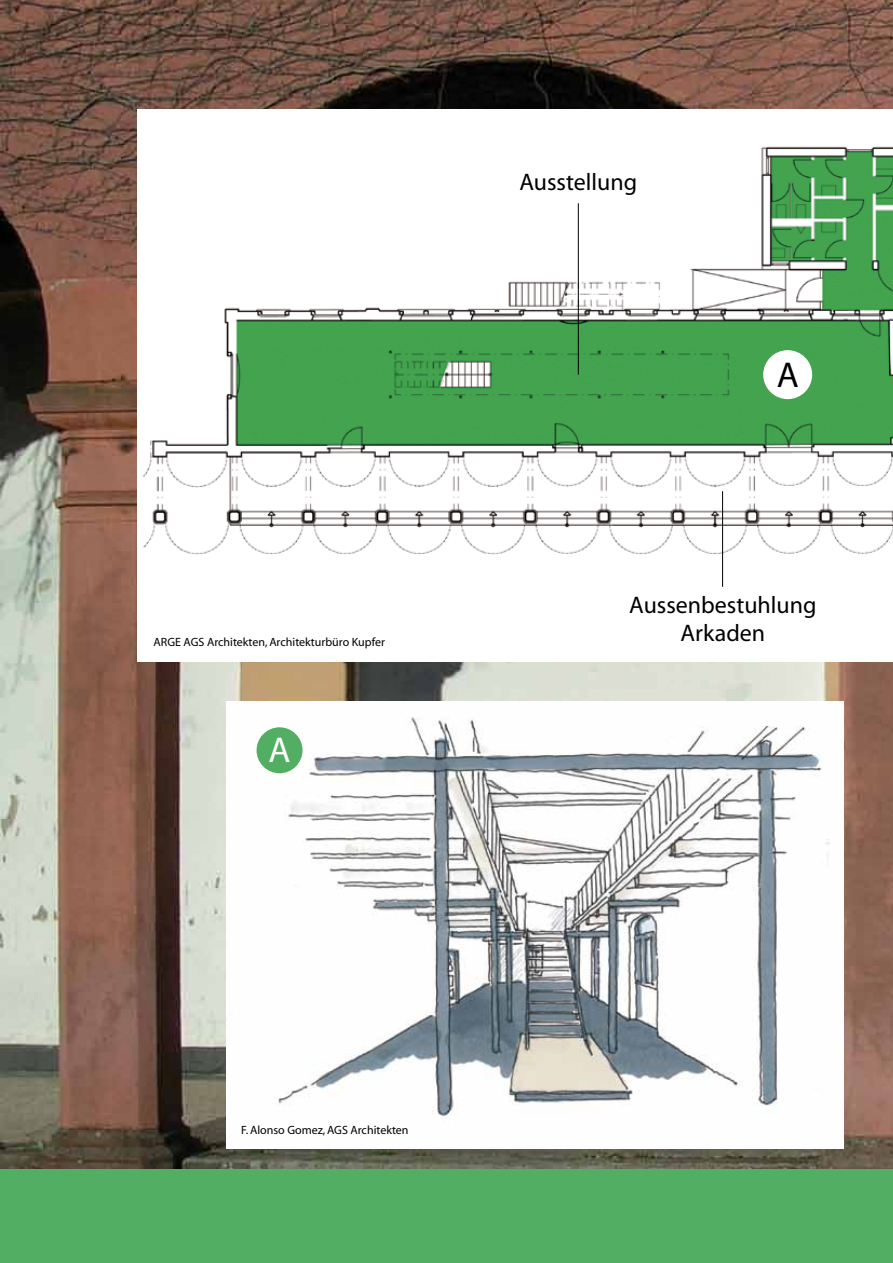
<style>
.page{position:relative;width:893px;height:1263px;background:#fff}
.page>*{position:absolute;margin:0;border:0;box-sizing:border-box;transform-origin:0 0}
.t1{font:36px "Myriad";color:#fff}
.t2{font:36px "Myriad";color:#000}
.t3{font:24px/28.8px "Myriad";color:#000;text-align:center}
.t4{font:12px "Myriad";color:#000}
</style>
<div class="page">
<img style="left:0;top:0;width:893px;height:1169px">
<div style="left:0;top:1169px;width:893px;height:94px;background:#51ae62"></div>
<hr style="left:0;top:0;width:1px;height:578px;background:#fff">
<img style="left:226px;top:702px;width:617px;height:446px">
<div style="left:256px;top:726px;width:47px;height:48px;background:#51ae62;border-radius:50%"></div>
<div style="left:255px;top:726px;width:49px;height:49px;border:2px solid #fff;border-radius:50%"></div>
<img style="left:137px;top:110px;width:756px;height:551px">
<div style="left:764px;top:351px;width:47px;height:47px;background:#fff;border-radius:50%"></div>
<div style="left:763px;top:350px;width:49px;height:49px;border:2px solid #fff;border-radius:50%"></div>
<hr style="left:578px;top:203px;width:1px;height:172px;background:#000">
<hr style="left:722px;top:491px;width:1px;height:96px;background:#000">
<p class="t4" style="left:154px;top:636px;width:233px">ARGE AGS Architekten, Architekturbüro Kupfer</p>
<h1 class="t1" style="left:269px;top:732px;width:24px">A</h1>
<h2 class="t3" style="left:519px;top:169px;width:119px">Ausstellung</h2>
<h1 class="t2" style="left:777px;top:357px;width:24px">A</h1>
<h2 class="t3" style="left:629px;top:591px;width:189px">Aussenbestuhlung<br>Arkaden</h2>
<p class="t4" style="left:241px;top:1124px;width:169px">F. Alonso Gomez, AGS Architekten</p>
</div>
